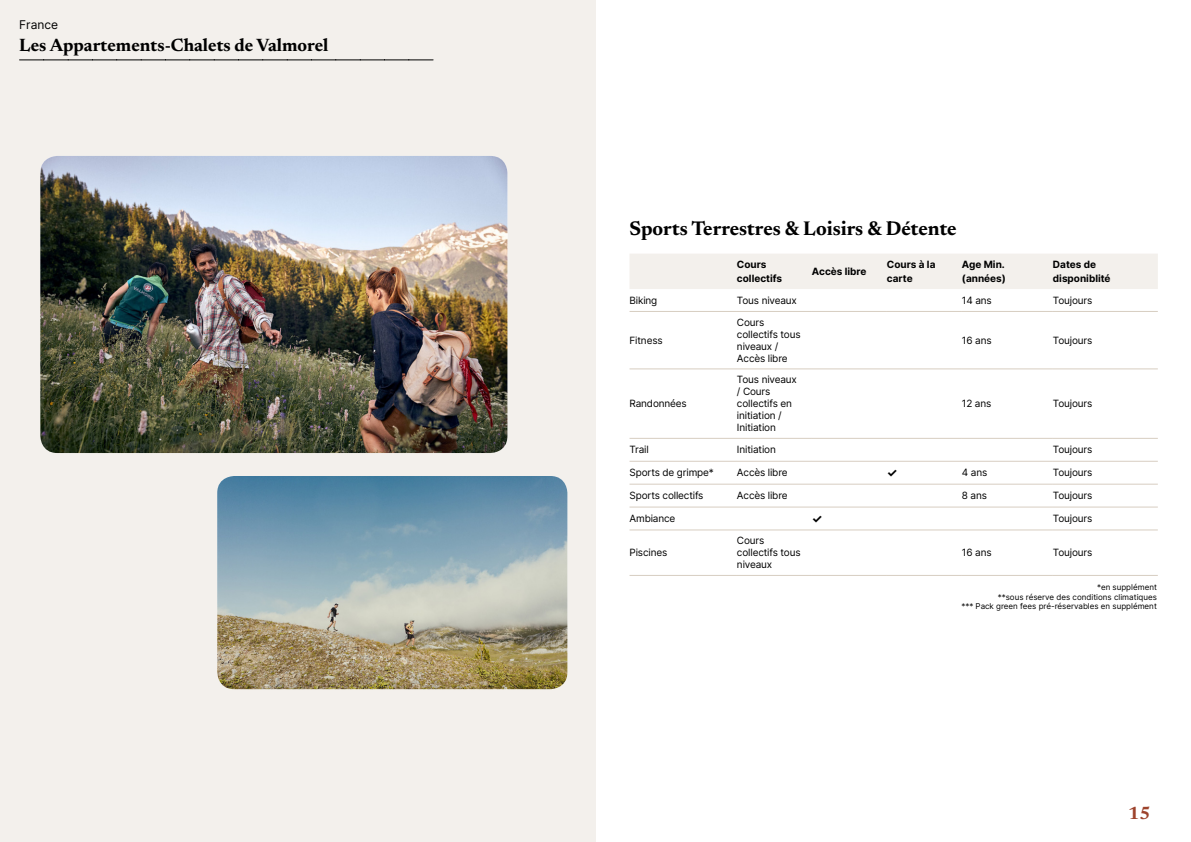
<style>
.page{position:relative;width:1191px;height:842px;background:#fff}
.page>*{position:absolute;margin:0;border:0;box-sizing:border-box;transform-origin:0 0}
.t1{font:700 20px "Newsreader 24 pt";color:#000}
.t2{font:700 18px "Newsreader 24 pt";color:#000}
.t3{font:700 18px "Newsreader 24 pt";color:#9d432c}
.t4{font:12px "Inter";color:#000}
.t5{font:700 12px "Inter";color:#000}
.t6{font:10px/12px "Inter";letter-spacing:-.015em;color:#000}
.t7{font:700 10px/14px "Inter";color:#000}
.t8{font:8px/9.6px "Inter";color:#000;text-align:right}
</style>
<div class="page">
<div style="left:0;top:0;width:595px;height:842px;background:#f3f0ec"></div>
<img style="left:40px;top:156px;width:467px;height:297px">
<img style="left:217px;top:476px;width:350px;height:213px">
<svg style="left:20px;top:60px;width:413px;height:1px"></svg>
<div style="left:630px;top:254px;width:527px;height:35px;background:#f3f0ec"></div>
<hr style="left:629px;top:311px;width:108px;height:1px;background:#d7cdc1">
<hr style="left:737px;top:311px;width:75px;height:1px;background:#d7cdc1">
<hr style="left:812px;top:311px;width:75px;height:1px;background:#d7cdc1">
<hr style="left:887px;top:311px;width:75px;height:1px;background:#d7cdc1">
<hr style="left:962px;top:311px;width:91px;height:1px;background:#d7cdc1">
<hr style="left:1053px;top:311px;width:104px;height:1px;background:#d7cdc1">
<hr style="left:629px;top:368px;width:108px;height:1px;background:#d7cdc1">
<hr style="left:737px;top:368px;width:75px;height:1px;background:#d7cdc1">
<hr style="left:812px;top:368px;width:75px;height:1px;background:#d7cdc1">
<hr style="left:887px;top:368px;width:75px;height:1px;background:#d7cdc1">
<hr style="left:962px;top:368px;width:91px;height:1px;background:#d7cdc1">
<hr style="left:1053px;top:368px;width:104px;height:1px;background:#d7cdc1">
<hr style="left:629px;top:438px;width:108px;height:1px;background:#d7cdc1">
<hr style="left:737px;top:438px;width:75px;height:1px;background:#d7cdc1">
<hr style="left:812px;top:438px;width:75px;height:1px;background:#d7cdc1">
<hr style="left:887px;top:438px;width:75px;height:1px;background:#d7cdc1">
<hr style="left:962px;top:438px;width:91px;height:1px;background:#d7cdc1">
<hr style="left:1053px;top:438px;width:104px;height:1px;background:#d7cdc1">
<hr style="left:629px;top:461px;width:108px;height:1px;background:#d7cdc1">
<hr style="left:737px;top:461px;width:75px;height:1px;background:#d7cdc1">
<hr style="left:812px;top:461px;width:75px;height:1px;background:#d7cdc1">
<hr style="left:887px;top:461px;width:75px;height:1px;background:#d7cdc1">
<hr style="left:962px;top:461px;width:91px;height:1px;background:#d7cdc1">
<hr style="left:1053px;top:461px;width:104px;height:1px;background:#d7cdc1">
<hr style="left:629px;top:484px;width:108px;height:1px;background:#d7cdc1">
<hr style="left:737px;top:484px;width:75px;height:1px;background:#d7cdc1">
<hr style="left:812px;top:484px;width:75px;height:1px;background:#d7cdc1">
<hr style="left:887px;top:484px;width:75px;height:1px;background:#d7cdc1">
<hr style="left:962px;top:484px;width:91px;height:1px;background:#d7cdc1">
<hr style="left:1053px;top:484px;width:104px;height:1px;background:#d7cdc1">
<hr style="left:629px;top:507px;width:108px;height:1px;background:#d7cdc1">
<hr style="left:737px;top:507px;width:75px;height:1px;background:#d7cdc1">
<hr style="left:812px;top:507px;width:75px;height:1px;background:#d7cdc1">
<hr style="left:887px;top:507px;width:75px;height:1px;background:#d7cdc1">
<hr style="left:962px;top:507px;width:91px;height:1px;background:#d7cdc1">
<hr style="left:1053px;top:507px;width:104px;height:1px;background:#d7cdc1">
<hr style="left:629px;top:529px;width:108px;height:1px;background:#d7cdc1">
<hr style="left:737px;top:529px;width:75px;height:1px;background:#d7cdc1">
<hr style="left:812px;top:529px;width:75px;height:1px;background:#d7cdc1">
<hr style="left:887px;top:529px;width:75px;height:1px;background:#d7cdc1">
<hr style="left:962px;top:529px;width:91px;height:1px;background:#d7cdc1">
<hr style="left:1053px;top:529px;width:104px;height:1px;background:#d7cdc1">
<hr style="left:629px;top:575px;width:108px;height:1px;background:#d7cdc1">
<hr style="left:737px;top:575px;width:75px;height:1px;background:#d7cdc1">
<hr style="left:812px;top:575px;width:75px;height:1px;background:#d7cdc1">
<hr style="left:887px;top:575px;width:75px;height:1px;background:#d7cdc1">
<hr style="left:962px;top:575px;width:91px;height:1px;background:#d7cdc1">
<hr style="left:1053px;top:575px;width:104px;height:1px;background:#d7cdc1">
<p class="t4" style="left:19px;top:15px;width:40px">France</p>
<h2 class="t2" style="left:19px;top:32px;width:311px">Les Appartements-Chalets de Valmorel</h2>
<h1 class="t1" style="left:629px;top:214px;width:329px">Sports Terrestres &amp; Loisirs &amp; Détente</h1>
<p class="t7" style="left:737px;top:257px;width:47px">Cours collectifs</p>
<p class="t7" style="left:812px;top:264px;width:56px">Accès libre</p>
<p class="t7" style="left:887px;top:257px;width:50px">Cours à la carte</p>
<p class="t7" style="left:962px;top:257px;width:45px">Age Min. (années)</p>
<p class="t7" style="left:1053px;top:257px;width:59px">Dates de disponiblité</p>
<p class="t6" style="left:629px;top:294px;width:29px">Biking</p>
<p class="t6" style="left:737px;top:294px;width:62px">Tous niveaux</p>
<p class="t6" style="left:962px;top:294px;width:31px">14 ans</p>
<p class="t6" style="left:1053px;top:294px;width:41px">Toujours</p>
<p class="t6" style="left:629px;top:334px;width:35px">Fitness</p>
<p class="t6" style="left:737px;top:316px;width:65px">Cours collectifs tous niveaux /<br>Accès libre</p>
<p class="t6" style="left:962px;top:334px;width:31px">16 ans</p>
<p class="t6" style="left:1053px;top:334px;width:41px">Toujours</p>
<p class="t6" style="left:629px;top:397px;width:59px">Randonnées</p>
<p class="t6" style="left:737px;top:373px;width:62px">Tous niveaux / Cours collectifs en initiation /<br>Initiation</p>
<p class="t6" style="left:962px;top:397px;width:31px">12 ans</p>
<p class="t6" style="left:1053px;top:397px;width:41px">Toujours</p>
<p class="t6" style="left:629px;top:444px;width:21px">Trail</p>
<p class="t6" style="left:737px;top:444px;width:40px">Initiation</p>
<p class="t6" style="left:1053px;top:444px;width:41px">Toujours</p>
<p class="t6" style="left:629px;top:466px;width:86px">Sports de grimpe*</p>
<p class="t6" style="left:737px;top:466px;width:52px">Accès libre</p>
<p class="t5" style="left:887px;top:464px;width:12px">✓</p>
<p class="t6" style="left:962px;top:466px;width:27px">4 ans</p>
<p class="t6" style="left:1053px;top:466px;width:41px">Toujours</p>
<p class="t6" style="left:629px;top:489px;width:75px">Sports collectifs</p>
<p class="t6" style="left:737px;top:489px;width:52px">Accès libre</p>
<p class="t6" style="left:962px;top:489px;width:27px">8 ans</p>
<p class="t6" style="left:1053px;top:489px;width:41px">Toujours</p>
<p class="t6" style="left:629px;top:512px;width:47px">Ambiance</p>
<p class="t5" style="left:812px;top:510px;width:12px">✓</p>
<p class="t6" style="left:1053px;top:512px;width:41px">Toujours</p>
<p class="t6" style="left:629px;top:546px;width:39px">Piscines</p>
<p class="t6" style="left:737px;top:534px;width:65px">Cours collectifs tous niveaux</p>
<p class="t6" style="left:962px;top:546px;width:31px">16 ans</p>
<p class="t6" style="left:1053px;top:546px;width:41px">Toujours</p>
<p class="t8" style="left:961px;top:582px;width:197px">*en supplément<br>**sous réserve des conditions climatiques<br>*** Pack green fees pré-réservables en supplément</p>
<h2 class="t3" style="left:1128px;top:800px;width:24px">15</h2>
</div>
